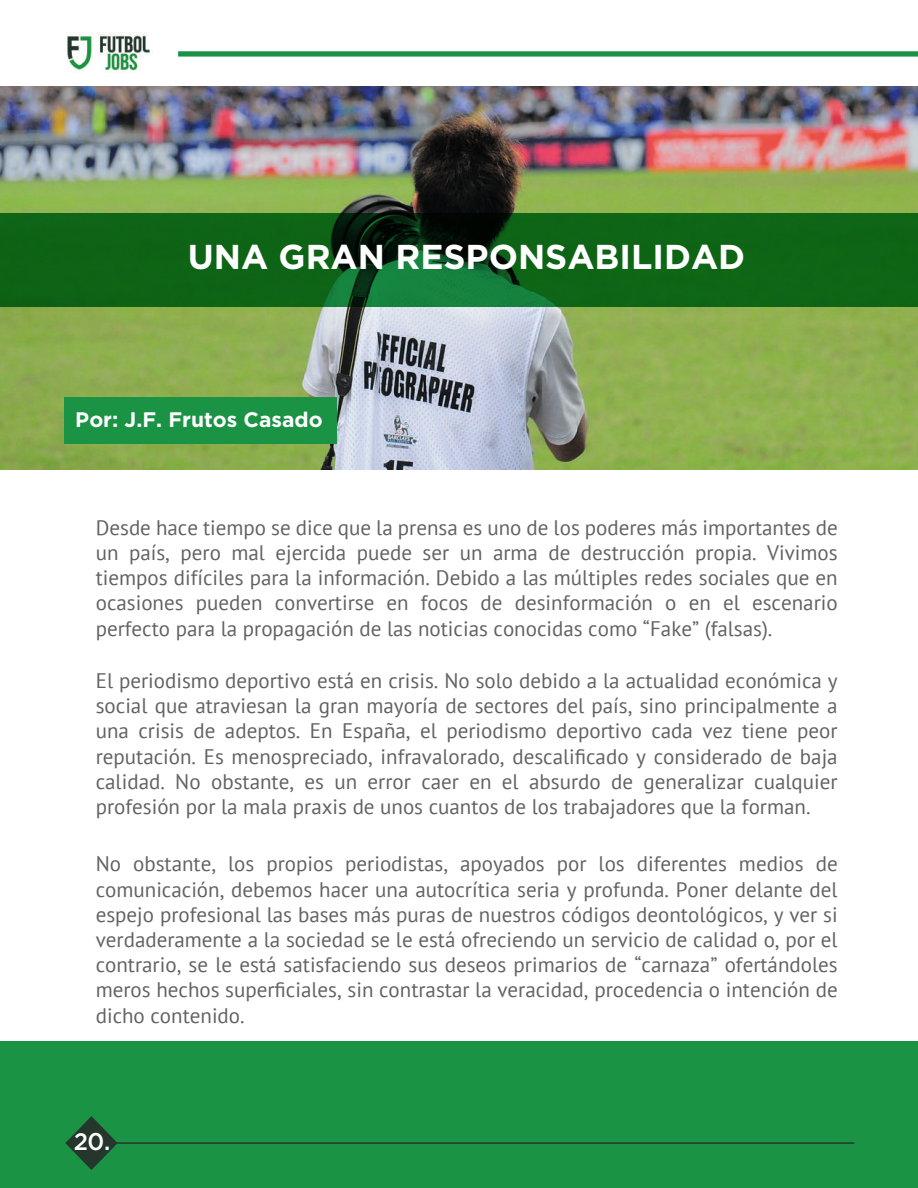
<style>
.page{position:relative;width:918px;height:1188px;background:#fff}
.page>*{position:absolute;margin:0;border:0;box-sizing:border-box;transform-origin:0 0}
.t1{font:700 34.5px "Gotham";color:#fff}
.t2{font:500 24px "Gotham";color:#fff}
.t3{font:21px/25.2px "PT Sans";color:#616261;text-align:justify}
.t4{font:700 21px "Gotham";color:#fff}
</style>
<div class="page">
<div style="left:0;top:1041px;width:918px;height:146px;background:#1b9345"></div>
<img style="left:0;top:86px;width:918px;height:383px">
<svg style="left:0;top:213px;width:918px;height:93px;background:#0d5e17"></svg>
<div style="left:64px;top:398px;width:273px;height:46px;background:#1b9345"></div>
<img style="left:67px;top:33px;width:86px;height:38px">
<div style="left:178px;top:51px;width:740px;height:6px;background:#199244"></div>
<hr style="left:117px;top:1142px;width:737px;height:2px;background:#25372d">
<svg style="left:65px;top:1116px;width:53px;height:54px"></svg>
<h1 class="t1" style="left:188px;top:237px;width:559px">UNA GRAN RESPONSABILIDAD</h1>
<p class="t4" style="left:75px;top:407px;width:249px">Por: J.F. Frutos Casado</p>
<p class="t3" style="left:96px;top:514px;width:743px">Desde hace tiempo se dice que la prensa es uno de los poderes más importantes de un país, pero mal ejercida puede ser un arma de destrucción propia. Vivimos tiempos difíciles para la información. Debido a las múltiples redes sociales que en ocasiones pueden convertirse en focos de desinformación o en el escenario perfecto para la propagación de las noticias conocidas como “Fake” (falsas).</p>
<p class="t3" style="left:96px;top:668px;width:743px">El periodismo deportivo está en crisis. No solo debido a la actualidad económica y social que atraviesan la gran mayoría de sectores del país, sino principalmente a una crisis de adeptos. En España, el periodismo deportivo cada vez tiene peor reputación. Es menospreciado, infravalorado, descalificado y considerado de baja calidad. No obstante, es un error caer en el absurdo de generalizar cualquier profesión por la mala praxis de unos cuantos de los trabajadores que la forman.</p>
<p class="t3" style="left:96px;top:851px;width:743px">No obstante, los propios periodistas, apoyados por los diferentes medios de comunicación, debemos hacer una autocrítica seria y profunda. Poner delante del espejo profesional las bases más puras de nuestros códigos deontológicos, y ver si verdaderamente a la sociedad se le está ofreciendo un servicio de calidad o, por el contrario, se le está satisfaciendo sus deseos primarios de “carnaza” ofertándoles meros hechos superficiales, sin contrastar la veracidad, procedencia o intención de dicho contenido.</p>
<p class="t2" style="left:74px;top:1128px;width:38px">20.</p>
</div>
